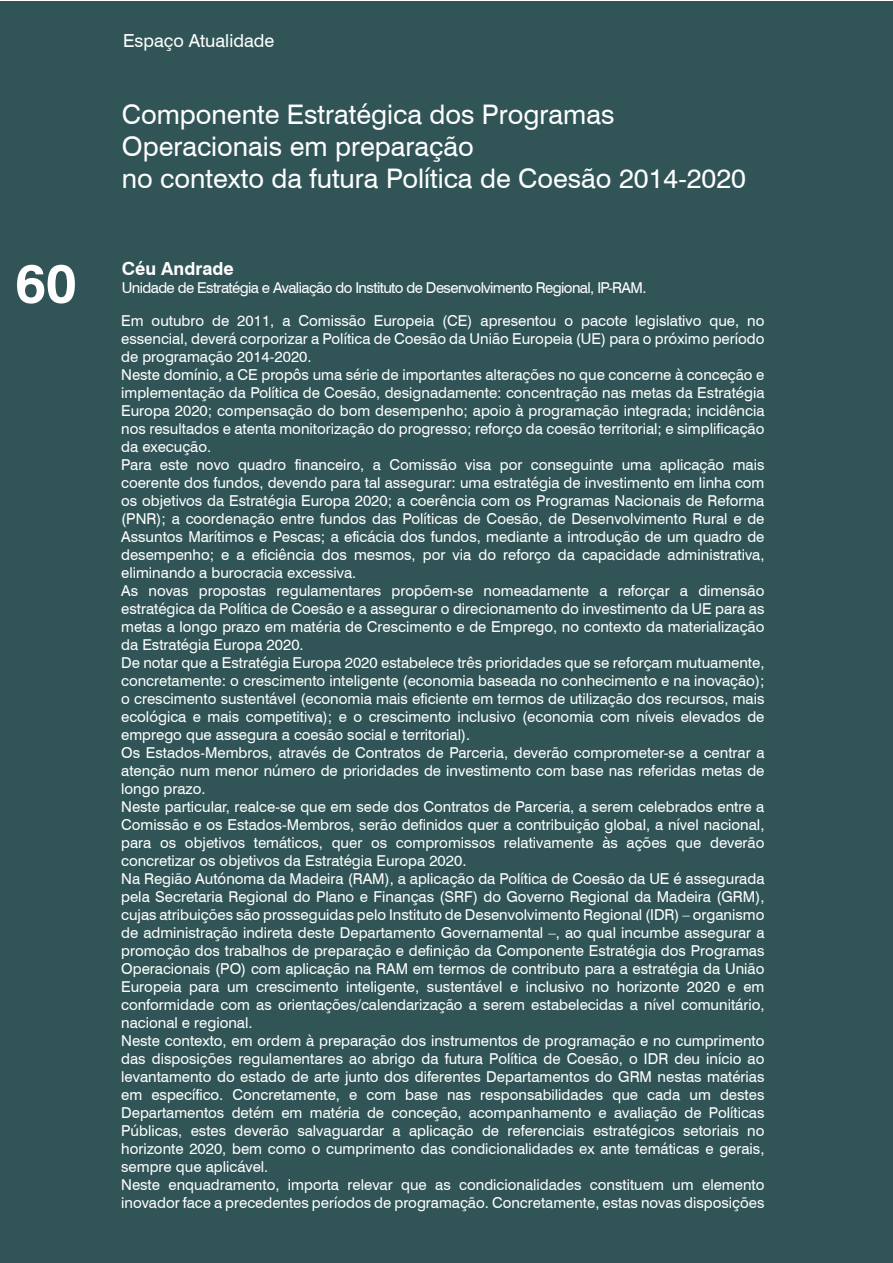
<style>
.page{position:relative;width:893px;height:1263px;background:#fff}
.page>*{position:absolute;margin:0;border:0;box-sizing:border-box;transform-origin:0 0}
.t1{font:700 54px "Swiss 721 BT";color:#fff}
.t2{font:27px/32.4px "Swiss 721 BT";color:#fff}
.t3{font:18px "Swiss 721 BT";color:#fff}
.t4{font:700 18px "Swiss 721 BT";color:#fff}
.t5{font:15px/18px "Swiss 721 BT";color:#fff}
.t6{font:15px/32.8px "Swiss 721 BT";letter-spacing:-.04em;color:#fff}
</style>
<div class="page">
<div style="left:0;top:1px;width:893px;height:1262px;background:#315557"></div>
<h1 class="t1" style="left:15px;top:250px;width:63px">60</h1>
<p class="t3" style="left:123px;top:30px;width:153px">Espaço Atualidade</p>
<h2 class="t2" style="left:122px;top:98px;width:626px">Componente Estratégica dos Programas<br>Operacionais em preparação<br>no contexto da futura Política de Coesão 2014-2020</h2>
<p class="t4" style="left:122px;top:258px;width:114px">Céu Andrade</p>
<p class="t6" style="left:121px;top:271px;width:645px">Unidade de Estratégia e Avaliação do Instituto de Desenvolvimento Regional, IP-RAM.<br>Em outubro de 2011, a Comissão Europeia (CE) apresentou o pacote legislativo que, no</p>
<p class="t5" style="left:121px;top:329px;width:645px">essencial, deverá corporizar a Política de Coesão da União Europeia (UE) para o próximo período de programação 2014-2020.<br>Neste domínio, a CE propôs uma série de importantes alterações no que concerne à conceção e implementação da Política de Coesão, designadamente: concentração nas metas da Estratégia Europa 2020; compensação do bom desempenho; apoio à programação integrada; incidência nos resultados e atenta monitorização do progresso; reforço da coesão territorial; e simplificação da execução.<br>Para este novo quadro financeiro, a Comissão visa por conseguinte uma aplicação mais coerente dos fundos, devendo para tal assegurar: uma estratégia de investimento em linha com os objetivos da Estratégia Europa 2020; a coerência com os Programas Nacionais de Reforma (PNR); a coordenação entre fundos das Políticas de Coesão, de Desenvolvimento Rural e de Assuntos Marítimos e Pescas; a eficácia dos fundos, mediante a introdução de um quadro de desempenho; e a eficiência dos mesmos, por via do reforço da capacidade administrativa, eliminando a burocracia excessiva.<br>As novas propostas regulamentares propõem-se nomeadamente a reforçar a dimensão estratégica da Política de Coesão e a assegurar o direcionamento do investimento da UE para as metas a longo prazo em matéria de Crescimento e de Emprego, no contexto da materialização da Estratégia Europa 2020.<br>De notar que a Estratégia Europa 2020 estabelece três prioridades que se reforçam mutuamente, concretamente: o crescimento inteligente (economia baseada no conhecimento e na inovação); o crescimento sustentável (economia mais eficiente em termos de utilização dos recursos, mais ecológica e mais competitiva); e o crescimento inclusivo (economia com níveis elevados de emprego que assegura a coesão social e territorial).<br>Os Estados-Membros, através de Contratos de Parceria, deverão comprometer-se a centrar a atenção num menor número de prioridades de investimento com base nas referidas metas de longo prazo.<br>Neste particular, realce-se que em sede dos Contratos de Parceria, a serem celebrados entre a Comissão e os Estados-Membros, serão definidos quer a contribuição global, a nível nacional, para os objetivos temáticos, quer os compromissos relativamente às ações que deverão concretizar os objetivos da Estratégia Europa 2020.<br>Na Região Autónoma da Madeira (RAM), a aplicação da Política de Coesão da UE é assegurada pela Secretaria Regional do Plano e Finanças (SRF) do Governo Regional da Madeira (GRM), cujas atribuições são prosseguidas pelo Instituto de Desenvolvimento Regional (IDR) – organismo de administração indireta deste Departamento Governamental –, ao qual incumbe assegurar a promoção dos trabalhos de preparação e definição da Componente Estratégia dos Programas Operacionais (PO) com aplicação na RAM em termos de contributo para a estratégia da União Europeia para um crescimento inteligente, sustentável e inclusivo no horizonte 2020 e em conformidade com as orientações/calendarização a serem estabelecidas a nível comunitário, nacional e regional.<br>Neste contexto, em ordem à preparação dos instrumentos de programação e no cumprimento das disposições regulamentares ao abrigo da futura Política de Coesão, o IDR deu início ao levantamento do estado de arte junto dos diferentes Departamentos do GRM nestas matérias em específico. Concretamente, e com base nas responsabilidades que cada um destes Departamentos detém em matéria de conceção, acompanhamento e avaliação de Políticas Públicas, estes deverão salvaguardar a aplicação de referenciais estratégicos setoriais no horizonte 2020, bem como o cumprimento das condicionalidades ex ante temáticas e gerais, sempre que aplicável.<br>Neste enquadramento, importa relevar que as condicionalidades constituem um elemento inovador face a precedentes períodos de programação. Concretamente, estas novas disposições</p>
</div>
